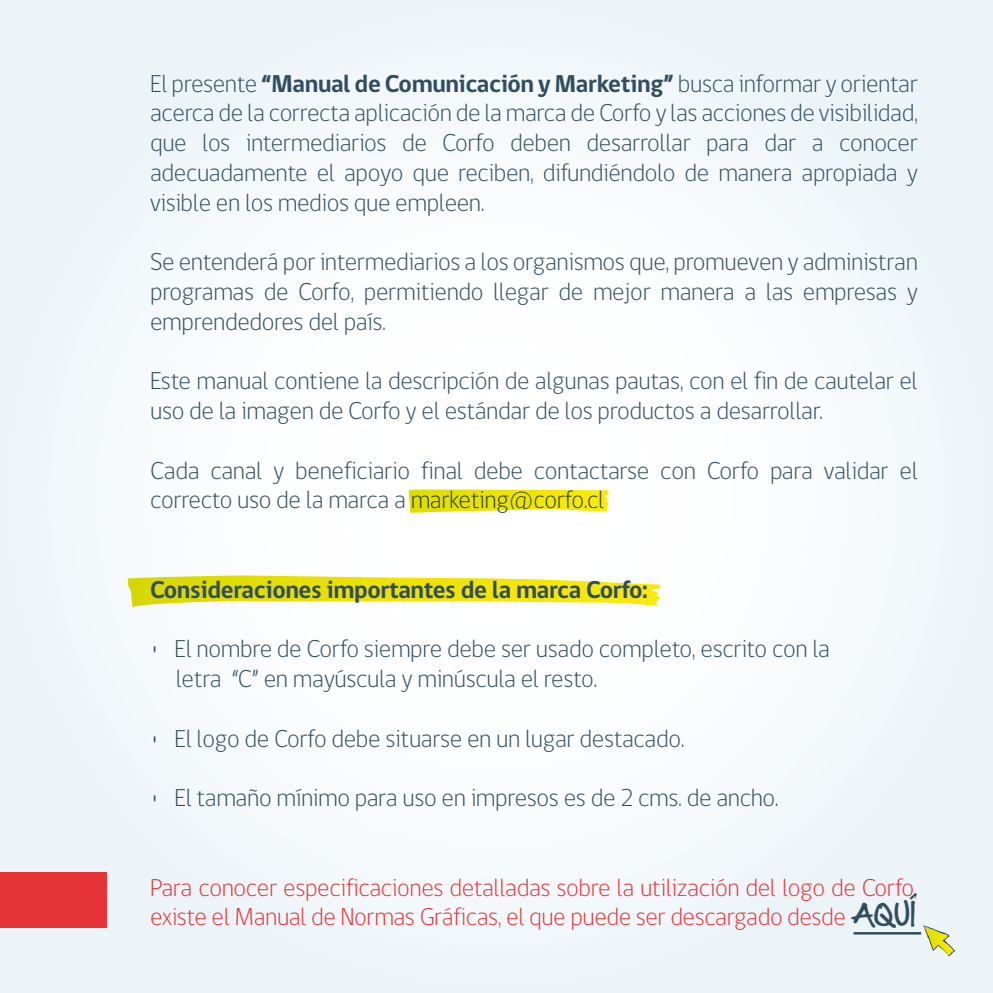
<style>
.page{position:relative;width:993px;height:993px;background:#fff}
.page>*{position:absolute;margin:0;border:0;box-sizing:border-box;transform-origin:0 0}
.t1{font:300 25px/29.8px "gob CL";letter-spacing:-.015em;color:#314e60}
.t2{font:300 25px/29.8px "gob CL";letter-spacing:-.015em;color:#e73439}
.t3{font:700 25px "gob CL";letter-spacing:-.015em;color:#314e60}
.s1{font-weight:700}
.s2{font-family:"Hand Of Sean";font-weight:400;color:#314e60}
</style>
<div class="page">
<div style="left:0;top:0;width:992px;height:992px;background:#f4f9fb"></div>
<div style="left:0;top:872px;width:107px;height:55px;background:#e73439"></div>
<svg style="left:128px;top:575px;width:532px;height:32px"></svg>
<svg style="left:408px;top:489px;width:200px;height:24px"></svg>
<svg style="left:923px;top:925px;width:31px;height:31px"></svg>
<hr style="left:853px;top:931px;width:67px;height:3px;background:#314e60">
<p class="t1" style="left:150px;top:69px;width:769px;text-align:justify">El presente <span class="s1">“Manual de Comunicación y Marketing”</span> busca informar y orientar acerca de la correcta aplicación de la marca de Corfo y las acciones de visibilidad, que los intermediarios de Corfo deben desarrollar para dar a conocer adecuadamente el apoyo que reciben, difundiéndolo de manera apropiada y visible en los medios que empleen.</p>
<p class="t1" style="left:150px;top:247px;width:769px;text-align:justify">Se entenderá por intermediarios a los organismos que, promueven y administran programas de Corfo, permitiendo llegar de mejor manera a las empresas y emprendedores del país.</p>
<p class="t1" style="left:150px;top:366px;width:769px">Este manual contiene la descripción de algunas pautas, con el fin de cautelar el uso de la imagen de Corfo y el estándar de los productos a desarrollar.</p>
<p class="t1" style="left:150px;top:456px;width:769px">Cada canal y beneficiario final debe contactarse con Corfo para validar el correcto uso de la marca a marketing@corfo.cl</p>
<p class="t3" style="left:150px;top:572px;width:499px">Consideraciones importantes de la marca Corfo:</p>
<p class="t1" style="left:176px;top:634px;width:655px;text-indent:-26px">• El nombre de Corfo siempre debe ser usado completo, escrito con la letra “C” en mayúscula y minúscula el resto.</p>
<p class="t1" style="left:150px;top:723px;width:536px">• El logo de Corfo debe situarse en un lugar destacado.</p>
<p class="t1" style="left:150px;top:783px;width:630px">• El tamaño mínimo para uso en impresos es de 2 cms. de ancho.</p>
<p class="t2" style="left:150px;top:872px;width:769px">Para conocer especificaciones detalladas sobre la utilización del logo de Corfo, existe el Manual de Normas Gráficas, el que puede ser descargado desde <span class="s2">AQUÍ</span></p>
</div>
